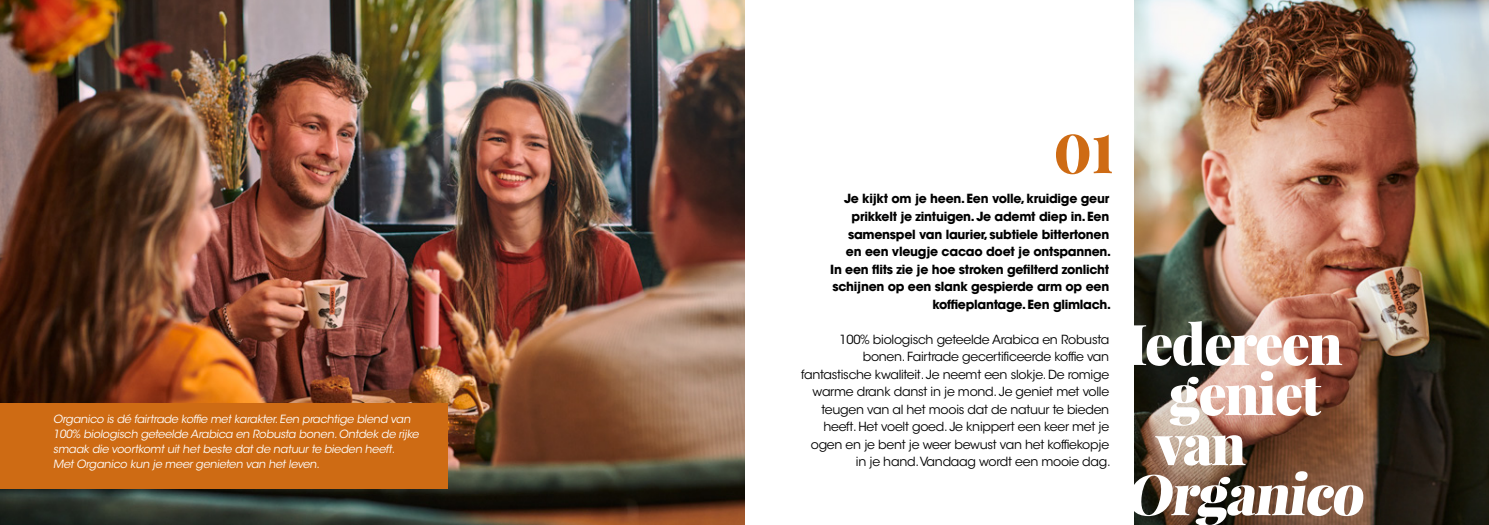
<style>
.page{position:relative;width:1489px;height:525px;background:#fff}
.page>*{position:absolute;margin:0;border:0;box-sizing:border-box;transform-origin:0 0}
.t1{font:900 73.12px "Playfair Display";color:#ce6b14;scale:.77 1}
.t2{font:900 56.25px "Playfair Display";letter-spacing:-.03em;color:#fff}
.t3{font:12.5px/17.5px "ITC Avant Garde Std";letter-spacing:-.02em;color:#000;text-align:right}
.t4{font:700 12.5px/17.5px "ITC Avant Garde Std";letter-spacing:-.02em;color:#000;text-align:right}
.t5{font:11.25px/15px "ITC Avant Garde Std";color:#fff}
</style>
<div class="page">
<img style="left:1134px;top:0;width:354px;height:524px">
<img style="left:0;top:0;width:744px;height:524px">
<div style="left:0;top:403px;width:448px;height:85px;background:#ce6b14"></div>
<p class="t5" style="left:53px;top:411px;width:369px">Organico is dé fairtrade koffie met karakter.Een prachtige blend van 100% biologisch geteelde Arabica en Robusta bonen.Ontdek de rij ke smaak die voortkomt uit het beste dat de natuur te bieden heeft.<br>Met Organico kun je meer genieten van het leven.</p>
<h1 class="t1" style="left:1053px;top:98px;width:79px">01</h1>
<p class="t4" style="left:830px;top:190px;width:282px">Je kijkt om je heen. Een volle, kruidige geur prikkelt je zintuigen. Je ademt diep in. Een samenspel van laurier, subtiele bittertonen<br>en een vleugje cacao doet je ontspannen.<br>In een flits zie je hoe stroken gefilterd zonlicht schijnen op een slank gespierde arm op een koffieplantage. Een glimlach.</p>
<p class="t3" style="left:801px;top:330px;width:311px">100% biologisch geteelde Arabica en Robusta bonen. Fairtrade gecertificeerde koffie van fantastische kwaliteit. Je neemt een slokje. De romige warme drank danst in je mond. Je geniet met volle teugen van al het moois dat de natuur te bieden heeft. Het voelt goed. Je knippert een keer met je ogen en je bent je weer bewust van het koffiekopje in je hand.Vandaag wordt een mooie dag.</p>
<h2 class="t2" style="left:1125px;top:307px;width:219px">Iedereen</h2>
<h2 class="t2" style="left:1168px;top:357px;width:154px">geniet</h2>
<h2 class="t2" style="left:1155px;top:407px;width:92px">van</h2>
<h2 class="t2" style="left:1125px;top:457px;width:249px">Organico</h2>
</div>
